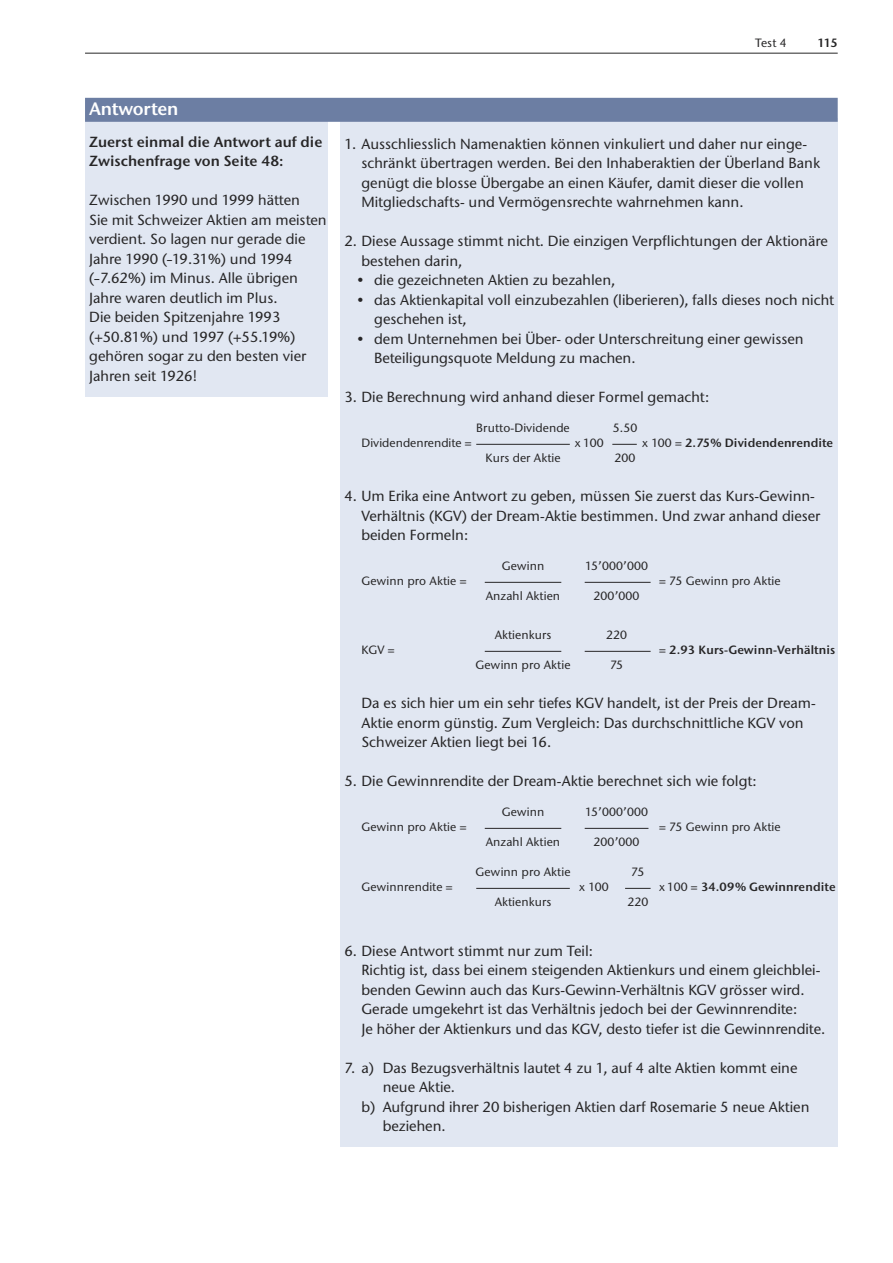
<style>
.page{position:relative;width:893px;height:1263px;background:#fff}
.page>*{position:absolute;margin:0;border:0;box-sizing:border-box;transform-origin:0 0}
.t1{font:18px "Stone Sans ITC Semi";letter-spacing:-.015em;color:#fff}
.t2{font:500 14.7px/19.5px "Stone Sans ITC";color:#272627}
.t3{font:14.7px/19.5px "Stone Sans ITC Semi";color:#272627}
.t4{font:500 12px "Stone Sans ITC";letter-spacing:.01em;color:#272627}
.t5{font:12px "Stone Sans ITC Semi";letter-spacing:.01em;color:#272627}
.s1{font-family:"Stone Sans ITC";font-weight:500}
</style>
<div class="page">
<hr style="left:85px;top:53px;width:753px;height:1px;background:#272627">
<div style="left:340px;top:118px;width:498px;height:1028px;background:#e1e7f2"></div>
<hr style="left:476px;top:444px;width:94px;height:1px;background:#272627">
<svg style="left:612px;top:444px;width:25px;height:1px"></svg>
<hr style="left:485px;top:582px;width:76px;height:1px;background:#272627">
<hr style="left:585px;top:582px;width:66px;height:1px;background:#272627">
<hr style="left:485px;top:651px;width:76px;height:1px;background:#272627">
<hr style="left:585px;top:651px;width:66px;height:1px;background:#272627">
<hr style="left:485px;top:828px;width:76px;height:1px;background:#272627">
<hr style="left:585px;top:828px;width:63px;height:1px;background:#272627">
<hr style="left:476px;top:888px;width:94px;height:1px;background:#272627">
<svg style="left:625px;top:888px;width:26px;height:1px"></svg>
<div style="left:85px;top:118px;width:242px;height:278px;background:#e1e7f2"></div>
<div style="left:85px;top:98px;width:753px;height:24px;background:#6c7ea3"></div>
<p class="t4" style="left:755px;top:35px;width:33px">Test 4</p>
<p class="t5" style="left:817px;top:35px;width:22px">115</p>
<p class="t1" style="left:89px;top:98px;width:91px">Antworten</p>
<p class="t3" style="left:89px;top:132px;width:235px">Zuerst einmal die Antwort auf die<br>Zwischenfrage von Seite 48:</p>
<p class="t2" style="left:89px;top:190px;width:239px">Zwischen 1990 und 1999 hätten<br>Sie mit Schweizer Aktien am meisten verdient. So lagen nur gerade die<br>Jahre 1990 (–19.31%) und 1994 (–7.62%) im Minus. Alle übrigen<br>Jahre waren deutlich im Plus.<br>Die beiden Spitzenjahre 1993 (+50.81%) und 1997 (+55.19%) gehören sogar zu den besten vier<br>Jahren seit 1926!</p>
<p class="t2" style="left:361px;top:134px;width:460px;text-indent:-17px">1. Ausschliesslich Namenaktien können vinkuliert und daher nur einge&shy;schränkt übertragen werden. Bei den Inhaberaktien der Überland Bank genügt die blosse Übergabe an einen Käufer, damit dieser die vollen Mitgliedschafts- und Vermögensrechte wahrnehmen kann.</p>
<p class="t2" style="left:361px;top:231px;width:468px;text-indent:-17px">2. Diese Aussage stimmt nicht. Die einzigen Verpflichtungen der Aktionäre bestehen darin,</p>
<p class="t2" style="left:357px;top:270px;width:260px">• die gezeichneten Aktien zu bezahlen,</p>
<p class="t2" style="left:374px;top:290px;width:461px;text-indent:-17px">• das Aktienkapital voll einzubezahlen (liberieren), falls dieses noch nicht geschehen ist,</p>
<p class="t2" style="left:374px;top:329px;width:431px;text-indent:-17px">• dem Unternehmen bei Über- oder Unterschreitung einer gewissen<br>Beteiligungsquote Meldung zu machen.</p>
<p class="t2" style="left:344px;top:387px;width:366px">3. Die Berechnung wird anhand dieser Formel gemacht:</p>
<p class="t4" style="left:476px;top:421px;width:95px">Brutto-Dividende</p>
<p class="t4" style="left:613px;top:421px;width:26px">5.50</p>
<p class="t4" style="left:361px;top:436px;width:112px">Dividendenrendite =</p>
<p class="t4" style="left:575px;top:436px;width:31px">x 100</p>
<p class="t5" style="left:642px;top:436px;width:193px"><span class="s1">x 100 =</span> 2.75% Dividendenrendite</p>
<p class="t4" style="left:485px;top:451px;width:77px">Kurs der Aktie</p>
<p class="t4" style="left:615px;top:451px;width:22px">200</p>
<p class="t2" style="left:361px;top:486px;width:461px;text-indent:-17px">4. Um Erika eine Antwort zu geben, müssen Sie zuerst das Kurs-Gewinn-<br>Verhältnis (KGV) der Dream-Aktie bestimmen. Und zwar anhand dieser beiden Formeln:</p>
<p class="t4" style="left:502px;top:559px;width:44px">Gewinn</p>
<p class="t4" style="left:585px;top:559px;width:64px">15’000’000</p>
<p class="t4" style="left:361px;top:574px;width:106px">Gewinn pro Aktie =</p>
<p class="t4" style="left:659px;top:574px;width:123px">= 75 Gewinn pro Aktie</p>
<p class="t4" style="left:486px;top:589px;width:76px">Anzahl Aktien</p>
<p class="t4" style="left:594px;top:589px;width:47px">200’000</p>
<p class="t4" style="left:495px;top:628px;width:58px">Aktienkurs</p>
<p class="t4" style="left:606px;top:628px;width:22px">220</p>
<p class="t4" style="left:361px;top:643px;width:35px">KGV =</p>
<p class="t5" style="left:659px;top:643px;width:178px"><span class="s1">=</span> 2.93 Kurs-Gewinn-Verhältnis</p>
<p class="t4" style="left:476px;top:658px;width:96px">Gewinn pro Aktie</p>
<p class="t4" style="left:610px;top:658px;width:15px">75</p>
<p class="t2" style="left:361px;top:693px;width:456px">Da es sich hier um ein sehr tiefes KGV handelt, ist der Preis der Dream-<br>Aktie enorm günstig. Zum Vergleich: Das durchschnittliche KGV von<br>Schweizer Aktien liegt bei 16.</p>
<p class="t2" style="left:344px;top:771px;width:414px">5. Die Gewinnrendite der Dream-Aktie berechnet sich wie folgt:</p>
<p class="t4" style="left:502px;top:805px;width:44px">Gewinn</p>
<p class="t4" style="left:585px;top:805px;width:64px">15’000’000</p>
<p class="t4" style="left:361px;top:820px;width:106px">Gewinn pro Aktie =</p>
<p class="t4" style="left:659px;top:820px;width:123px">= 75 Gewinn pro Aktie</p>
<p class="t4" style="left:486px;top:835px;width:76px">Anzahl Aktien</p>
<p class="t4" style="left:594px;top:835px;width:47px">200’000</p>
<p class="t4" style="left:476px;top:865px;width:96px">Gewinn pro Aktie</p>
<p class="t4" style="left:631px;top:865px;width:15px">75</p>
<p class="t4" style="left:361px;top:880px;width:93px">Gewinnrendite =</p>
<p class="t4" style="left:579px;top:880px;width:31px">x 100</p>
<p class="t5" style="left:659px;top:880px;width:178px"><span class="s1">x 100 =</span> 34.09% Gewinnrendite</p>
<p class="t4" style="left:495px;top:895px;width:58px">Aktienkurs</p>
<p class="t4" style="left:627px;top:895px;width:22px">220</p>
<p class="t2" style="left:361px;top:941px;width:465px;text-indent:-17px">6. Diese Antwort stimmt nur zum Teil:<br>Richtig ist, dass bei einem steigenden Aktienkurs und einem gleichblei&shy;benden Gewinn auch das Kurs-Gewinn-Verhältnis KGV grösser wird.<br>Gerade umgekehrt ist das Verhältnis jedoch bei der Gewinnrendite:<br>Je höher der Aktienkurs und das KGV, desto tiefer ist die Gewinnrendite.</p>
<p class="t2" style="left:344px;top:1058px;width:455px">7. a) Das Bezugsverhältnis lautet 4 zu 1, auf 4 alte Aktien kommt eine</p>
<p class="t2" style="left:383px;top:1077px;width:74px">neue Aktie.</p>
<p class="t2" style="left:361px;top:1097px;width:450px">b) Aufgrund ihrer 20 bisherigen Aktien darf Rosemarie 5 neue Aktien</p>
<p class="t2" style="left:383px;top:1116px;width:64px">beziehen.</p>
</div>
